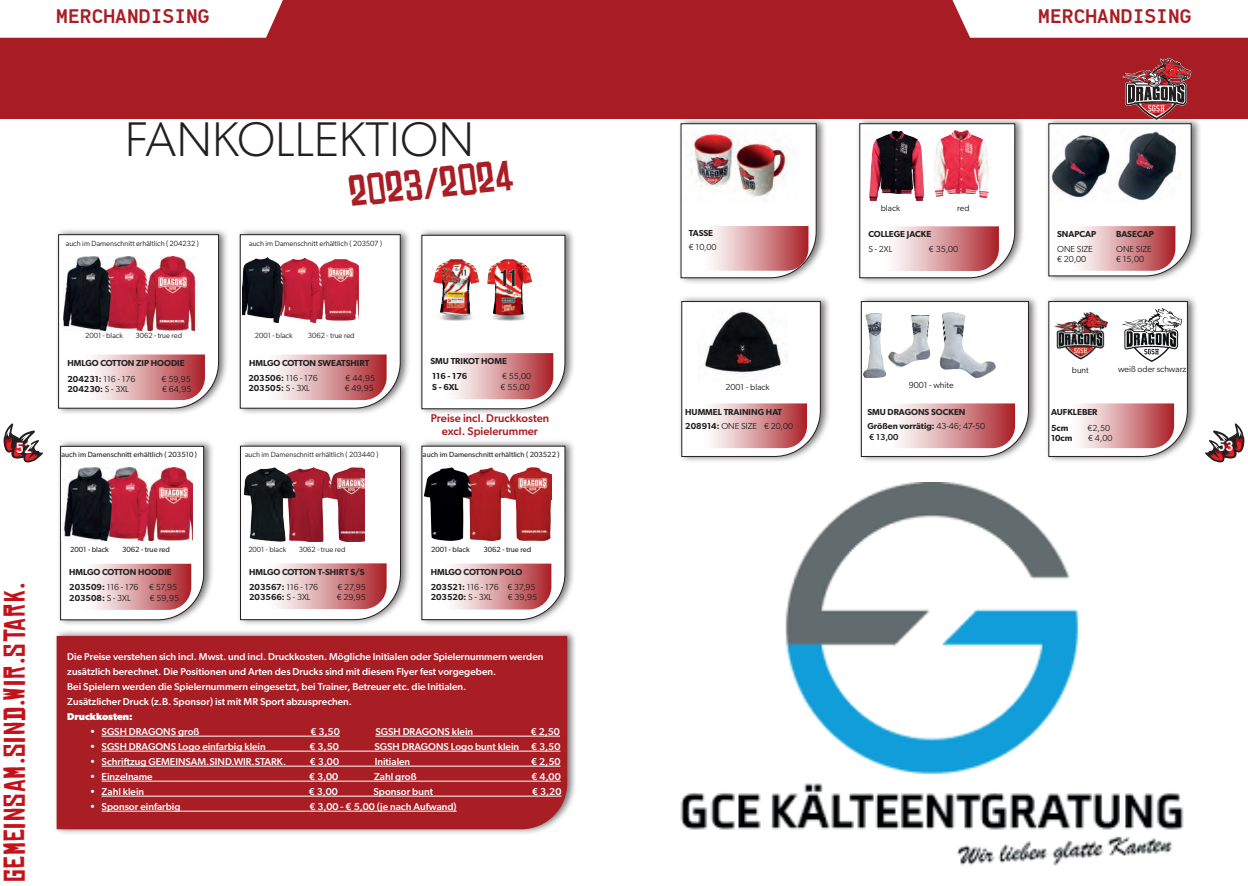
<style>
.page{position:relative;width:1248px;height:886px;background:#fff}
.page>*{position:absolute;margin:0;border:0;box-sizing:border-box;transform-origin:0 0}
.t1{font:300 48.75px "Gibson";color:#231f20}
.t2{font:42.5px "Chinese Rocks Rg";color:#a91d24}
.t3{font:28.75px "Chinese Rocks Rg";letter-spacing:.04em;color:#c4121a}
.t4{font:500 20px "PF Din Mono";letter-spacing:.04em;color:#a81d24}
.t5{font:500 15px "PF Din Mono";color:#fff}
.t6{font:500 11.25px/13.5px "Gibson";color:#a91d24;text-align:center}
.t7{font:500 10px/15px "Gibson";color:#fff}
.t8{font:700 10px "Gibson";color:#fff}
.t9{font:600 8.75px/15.1px "Gibson";color:#231f20}
.t10{font:8.75px/10.5px "Gibson";color:#231f20}
.t11{font:7.5px "Gibson";color:#231f20}
.t12{font:7.5px "Gibson";color:#231f20}
.s1{font-weight:400}
.s2{font-weight:500}
</style>
<div class="page">
<div style="left:55px;top:227px;width:174px;height:188px;background:#231f20;opacity:.62"></div>
<svg style="left:58px;top:234px;width:161px;height:175px"></svg>
<div style="left:236px;top:227px;width:175px;height:188px;background:#231f20;opacity:.62"></div>
<svg style="left:239px;top:234px;width:162px;height:175px"></svg>
<div style="left:418px;top:228px;width:157px;height:188px;background:#231f20;opacity:.62"></div>
<svg style="left:421px;top:235px;width:144px;height:174px"></svg>
<div style="left:57px;top:439px;width:157px;height:188px;background:#231f20;opacity:.62"></div>
<svg style="left:60px;top:446px;width:144px;height:174px"></svg>
<div style="left:237px;top:439px;width:174px;height:188px;background:#231f20;opacity:.62"></div>
<svg style="left:240px;top:445px;width:161px;height:175px"></svg>
<svg style="left:4px;top:423px;width:39px;height:39px"></svg>
<div style="left:0;top:0;width:1247px;height:118px;background:#a81d24"></div>
<div style="left:0;top:0;width:283px;height:38px;background:#fff"></div>
<div style="left:53px;top:629px;width:524px;height:207px;background:#231f20;opacity:.62"></div>
<div style="left:57px;top:636px;width:510px;height:193px;background:#a91d24"></div>
<hr style="left:102px;top:736px;width:238px;height:1px;background:#fff">
<hr style="left:375px;top:736px;width:185px;height:1px;background:#fff">
<hr style="left:102px;top:751px;width:458px;height:1px;background:#fff">
<hr style="left:102px;top:766px;width:458px;height:1px;background:#fff">
<hr style="left:102px;top:781px;width:458px;height:1px;background:#fff">
<hr style="left:102px;top:796px;width:459px;height:1px;background:#fff">
<hr style="left:102px;top:811px;width:354px;height:1px;background:#fff">
<div style="left:418px;top:439px;width:157px;height:188px;background:#231f20;opacity:.62"></div>
<svg style="left:421px;top:445px;width:144px;height:175px"></svg>
<img style="left:680px;top:482px;width:504px;height:384px">
<div style="left:678px;top:294px;width:153px;height:170px;background:#231f20;opacity:.62"></div>
<svg style="left:681px;top:301px;width:139px;height:156px"></svg>
<div style="left:857px;top:294px;width:182px;height:170px;background:#231f20;opacity:.62"></div>
<svg style="left:860px;top:301px;width:168px;height:156px"></svg>
<div style="left:1045px;top:294px;width:153px;height:170px;background:#231f20;opacity:.62"></div>
<img style="left:698px;top:308px;width:89px;height:72px">
<svg style="left:1048px;top:301px;width:139px;height:156px"></svg>
<img style="left:887px;top:315px;width:45px;height:53px">
<img style="left:863px;top:313px;width:22px;height:64px">
<img style="left:937px;top:312px;width:61px;height:68px">
<img style="left:1054px;top:309px;width:53px;height:53px">
<img style="left:1122px;top:309px;width:59px;height:53px">
<div style="left:856px;top:117px;width:169px;height:168px;background:#231f20;opacity:.62"></div>
<svg style="left:859px;top:123px;width:156px;height:155px"></svg>
<div style="left:1045px;top:117px;width:156px;height:166px;background:#231f20;opacity:.62"></div>
<div style="left:677px;top:117px;width:149px;height:168px;background:#231f20;opacity:.62"></div>
<svg style="left:680px;top:123px;width:136px;height:155px"></svg>
<img style="left:934px;top:128px;width:54px;height:72px">
<img style="left:682px;top:129px;width:115px;height:73px">
<svg style="left:1205px;top:423px;width:39px;height:39px"></svg>
<div style="left:952px;top:0;width:295px;height:38px;background:#fff"></div>
<svg style="left:1048px;top:58px;width:143px;height:218px"></svg>
<h3 class="t4" style="left:57px;top:-2px;width:154px">MERCHANDISING</h3>
<h1 class="t1" style="left:125px;top:110px;width:351px">FANKOLLEKTION</h1>
<h2 class="t2" style="left:346px;top:169px;width:166px;rotate:-6deg">2023/2024</h2>
<p class="t11" style="left:66px;top:238px;width:134px">auch im Damenschnitt erhältlich ( 204232 )</p>
<p class="t11" style="left:249px;top:238px;width:134px">auch im Damenschnitt erhältlich ( 203507 )</p>
<h3 class="t5" style="left:16px;top:435px;width:18px">52</h3>
<p class="t11" style="left:85px;top:331px;width:39px">2001 - black</p>
<p class="t11" style="left:135px;top:331px;width:48px">3062 - true red</p>
<p class="t9" style="left:67px;top:356px;width:119px">HMLGO COTTON ZIP HOODIE<br>204231: <span class="s1">116 - 176</span></p>
<p class="t10" style="left:162px;top:373px;width:31px">€ 59,95</p>
<p class="t9" style="left:67px;top:381px;width:63px">204230: <span class="s1">S - 3XL</span></p>
<p class="t10" style="left:162px;top:384px;width:31px">€ 64,95</p>
<p class="t12" style="left:61px;top:450px;width:137px">auch im Damenschnitt erhältlich ( 203510 )</p>
<p class="t11" style="left:255px;top:331px;width:39px">2001 - black</p>
<p class="t11" style="left:308px;top:331px;width:48px">3062 - true red</p>
<p class="t9" style="left:248px;top:355px;width:122px">HMLGO COTTON SWEATSHIRT<br>203506: <span class="s1">116 - 176</span></p>
<p class="t10" style="left:345px;top:372px;width:31px">€ 44,95</p>
<p class="t9" style="left:248px;top:380px;width:63px">203505: <span class="s1">S - 3XL</span></p>
<p class="t10" style="left:344px;top:383px;width:31px">€ 49,95</p>
<p class="t9" style="left:430px;top:353px;width:78px">SMU TRIKOT HOME<br>116 - 176</p>
<p class="t10" style="left:502px;top:371px;width:31px">€ 55,00</p>
<p class="t9" style="left:432px;top:379px;width:28px">S - 6XL</p>
<p class="t10" style="left:500px;top:381px;width:31px">€ 55,00</p>
<p class="t6" style="left:430px;top:411px;width:120px">Preise incl. Druckkosten excl. Spielerummer</p>
<p class="t11" style="left:245px;top:450px;width:135px">auch im Damenschnitt erhältlich ( 203440 )</p>
<p class="t12" style="left:423px;top:450px;width:138px">auch im Damenschnitt erhältlich ( 203522 )</p>
<h3 class="t3" style="left:-1px;top:882px;width:301px;rotate:-90deg">gemeinsam.sind.wir.stark.</h3>
<p class="t12" style="left:70px;top:545px;width:40px">2001 - black</p>
<p class="t12" style="left:122px;top:545px;width:49px">3062 - true red</p>
<p class="t9" style="left:69px;top:564px;width:110px">HMLGO COTTON HOODIE<br>203509: <span class="s1">116 - 176 € 57,95</span></p>
<p class="t9" style="left:69px;top:590px;width:63px">203508: <span class="s1">S - 3XL</span></p>
<p class="t10" style="left:150px;top:592px;width:31px">€ 59,95</p>
<p class="t11" style="left:248px;top:545px;width:39px">2001 - black</p>
<p class="t11" style="left:299px;top:545px;width:48px">3062 - true red</p>
<p class="t9" style="left:249px;top:564px;width:117px">HMLGO COTTON T-SHIRT S/S<br>203567: <span class="s1">116 - 176</span></p>
<p class="t10" style="left:337px;top:581px;width:30px">€ 27,95</p>
<p class="t9" style="left:249px;top:589px;width:63px">203566: <span class="s1">S - 3XL</span></p>
<p class="t10" style="left:337px;top:592px;width:31px">€ 29,95</p>
<p class="t12" style="left:431px;top:545px;width:40px">2001 - black</p>
<p class="t12" style="left:483px;top:545px;width:49px">3062 - true red</p>
<p class="t9" style="left:430px;top:564px;width:106px">HMLGO COTTON POLO<br>203521: <span class="s1">116 - 176 € 37,95</span></p>
<p class="t9" style="left:430px;top:590px;width:63px">203520: <span class="s1">S - 3XL</span></p>
<p class="t10" style="left:508px;top:592px;width:31px">€ 39,95</p>
<p class="t7" style="left:67px;top:649px;width:477px">Die Preise verstehen sich incl. Mwst. und incl. Druckkosten. Mögliche Initialen oder Spielernummern werden zusätzlich berechnet. Die Positionen und Arten des Drucks sind mit diesem Flyer fest vorgegeben.<br>Bei Spielern werden die Spielernummern eingesetzt, bei Trainer, Betreuer etc. die Initialen.<br>Zusätzlicher Druck (z.B. Sponsor) ist mit MR Sport abzusprechen.</p>
<p class="t8" style="left:67px;top:711px;width:67px">Druckkosten:</p>
<p class="t7" style="left:90px;top:724px;width:111px">• SGSH DRAGONS groß</p>
<p class="t7" style="left:310px;top:724px;width:31px">€ 3,50</p>
<p class="t7" style="left:375px;top:724px;width:99px">SGSH DRAGONS klein</p>
<p class="t7" style="left:530px;top:724px;width:31px">€ 2,50</p>
<p class="t7" style="left:90px;top:739px;width:177px">• SGSH DRAGONS Logo einfarbig klein</p>
<p class="t7" style="left:309px;top:739px;width:31px">€ 3,50</p>
<p class="t7" style="left:374px;top:739px;width:187px">SGSH DRAGONS Logo bunt klein € 3,50</p>
<p class="t7" style="left:90px;top:754px;width:198px">• Schriftzug GEMEINSAM.SIND.WIR.STARK.</p>
<p class="t7" style="left:310px;top:754px;width:31px">€ 3,00</p>
<p class="t7" style="left:375px;top:754px;width:37px">Initialen</p>
<p class="t7" style="left:531px;top:754px;width:31px">€ 2,50</p>
<p class="t7" style="left:90px;top:769px;width:64px">• Einzelname</p>
<p class="t7" style="left:309px;top:769px;width:31px">€ 3,00</p>
<p class="t7" style="left:374px;top:769px;width:44px">Zahl groß</p>
<p class="t7" style="left:531px;top:769px;width:31px">€ 4,00</p>
<p class="t7" style="left:90px;top:784px;width:56px">• Zahl klein</p>
<p class="t7" style="left:309px;top:784px;width:31px">€ 3,00</p>
<p class="t7" style="left:373px;top:784px;width:61px">Sponsor bunt</p>
<p class="t7" style="left:532px;top:784px;width:31px">€ 3,20</p>
<p class="t7" style="left:90px;top:799px;width:92px">• Sponsor einfarbig</p>
<p class="t7" style="left:309px;top:799px;width:149px">€ 3,00 - € 5,00 (je nach Aufwand)</p>
<h3 class="t4" style="left:1038px;top:-1px;width:154px">MERCHANDISING</h3>
<p class="t10" style="left:880px;top:202px;width:21px">black</p>
<p class="t10" style="left:957px;top:202px;width:14px">red</p>
<p class="t9" style="left:688px;top:225px;width:26px">TASSE</p>
<p class="t10" style="left:688px;top:242px;width:29px">€ 10,00</p>
<p class="t9" style="left:868px;top:227px;width:64px">COLLEGE JACKE</p>
<p class="t10" style="left:868px;top:244px;width:25px">S - 2XL</p>
<p class="t10" style="left:928px;top:244px;width:31px">€ 35,00</p>
<p class="t9" style="left:1057px;top:227px;width:41px">SNAPCAP</p>
<p class="t10" style="left:1057px;top:244px;width:37px">ONE SIZE € 20,00</p>
<p class="t9" style="left:1115px;top:227px;width:39px">BASECAP</p>
<p class="t10" style="left:1115px;top:244px;width:37px">ONE SIZE € 15,00</p>
<p class="t10" style="left:1071px;top:364px;width:18px">bunt</p>
<p class="t10" style="left:1117px;top:364px;width:70px">weiß oder schwarz</p>
<p class="t10" style="left:725px;top:381px;width:46px">2001 - black</p>
<p class="t9" style="left:685px;top:404px;width:109px;line-height:14.6px">HUMMEL TRAINING HAT<br>208914: <span class="s1">ONE SIZE € 20,00</span></p>
<p class="t10" style="left:908px;top:379px;width:46px">9001 - white</p>
<p class="t9" style="left:867px;top:421px;width:119px;line-height:10.5px">Größen vorrätig: <span class="s1">43-46; 47-50 </span><span class="s2">€ 13,00</span></p>
<p class="t9" style="left:867px;top:404px;width:100px">SMU DRAGONS SOCKEN</p>
<p class="t9" style="left:1050px;top:404px;width:48px;line-height:15.6px">AUFKLEBER<br>5cm</p>
<p class="t10" style="left:1087px;top:422px;width:24px">€2,50</p>
<p class="t9" style="left:1050px;top:431px;width:23px">10cm</p>
<p class="t10" style="left:1088px;top:433px;width:26px">€ 4,00</p>
<h3 class="t5" style="left:1217px;top:433px;width:18px">53</h3>
</div>
